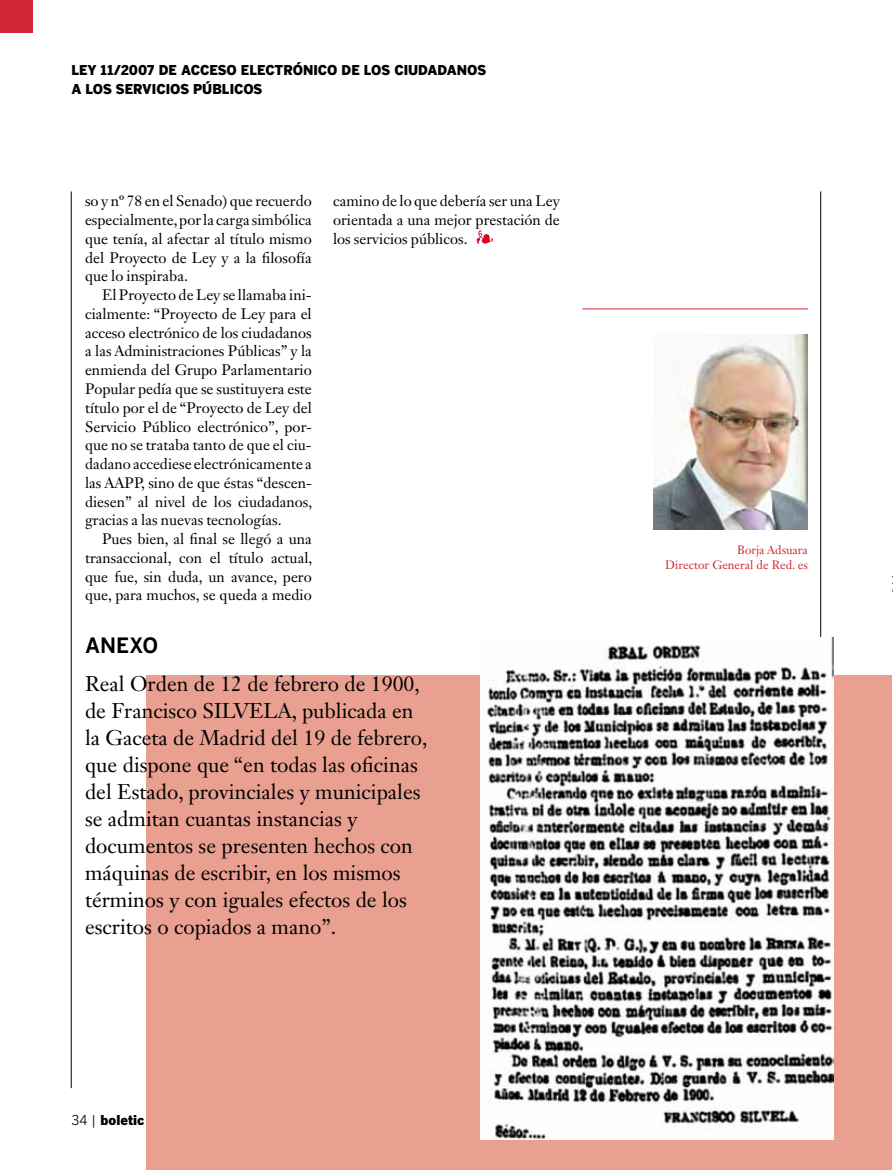
<style>
.page{position:relative;width:893px;height:1170px;background:#fff}
.page>*{position:absolute;margin:0;border:0;box-sizing:border-box;transform-origin:0 0}
.t1{font:21px/27px "Janson Text LT Std";color:#000}
.t2{font:700 21px "Benton Gothic";color:#000}
.t3{font:15px/18.8px "Janson Text LT Std";color:#000;text-align:justify}
.t4{font:900 13.5px/19.5px "Benton Gothic";color:#000}
.t5{font:12px/15px "Janson Text LT Std";color:#d02734;text-align:right}
.s1{font-weight:400}
</style>
<div class="page">
<hr style="left:71px;top:191px;width:1px;height:897px;background:#000">
<hr style="left:820px;top:191px;width:1px;height:897px;background:#000">
<div style="left:0;top:0;width:33px;height:33px;background:#d02734"></div>
<svg style="left:476px;top:230px;width:17px;height:14px"></svg>
<div style="left:147px;top:675px;width:746px;height:494px;background:#e9a090"></div>
<img style="left:481px;top:638px;width:352px;height:501px">
<hr style="left:582px;top:308px;width:226px;height:1px;background:#d02734">
<img style="left:654px;top:334px;width:154px;height:196px">
<img style="left:892px;top:0;width:1px;height:1169px">
<p class="t4" style="left:71px;top:60px;width:416px">LEY 11/2007 DE ACCESO ELECTRÓNICO DE LOS CIUDADANOS<br>A LOS SERVICIOS PÚBLICOS</p>
<p class="t3" style="left:85px;top:192px;width:228px">so y nº 78 en el Senado) que recuerdo especialmente, por la carga simbólica que tenía, al afectar al título mismo del Proyecto de Ley y a la filosofía que lo inspiraba.</p>
<p class="t3" style="left:85px;top:285px;width:229px;text-indent:17px">El Proyecto de Ley se llamaba ini&shy;cialmente: “Proyecto de Ley para el acceso electrónico de los ciudadanos a las Administraciones Públicas” y la enmienda del Grupo Parlamentario Popular pedía que se sustituyera este título por el de “Proyecto de Ley del Servicio Público electrónico”, por&shy;que no se trataba tanto de que el ciu&shy;dadano accediese electrónicamente a las AAPP, sino de que éstas “descen&shy;diesen” al nivel de los ciudadanos, gracias a las nuevas tecnologías.</p>
<p class="t3" style="left:85px;top:529px;width:229px;text-indent:17px">Pues bien, al final se llegó a una transaccional, con el título actual, que fue, sin duda, un avance, pero que, para muchos, se queda a medio</p>
<h1 class="t2" style="left:85px;top:632px;width:75px">ANEXO</h1>
<p class="t3" style="left:333px;top:192px;width:228px">camino de lo que debería ser una Ley orientada a una mejor prestación de los servicios públicos.</p>
<p class="t1" style="left:85px;top:670px;width:344px">Real Orden de 12 de febrero de 1900, de Francisco SILVELA, publicada en la Gaceta de Madrid del 19 de febrero, que dispone que “en todas las oficinas del Estado, provinciales y municipales se admitan cuantas instancias y documentos se presenten hechos con máquinas de escribir, en los mismos términos y con iguales efectos de los escritos o copiados a mano”.</p>
<p class="t4" style="left:71px;top:1110px;width:75px"><span class="s1">34 |</span> boletic</p>
<p class="t5" style="left:665px;top:542px;width:144px">Borja Adsuara<br>Director General de Red. es</p>
</div>
